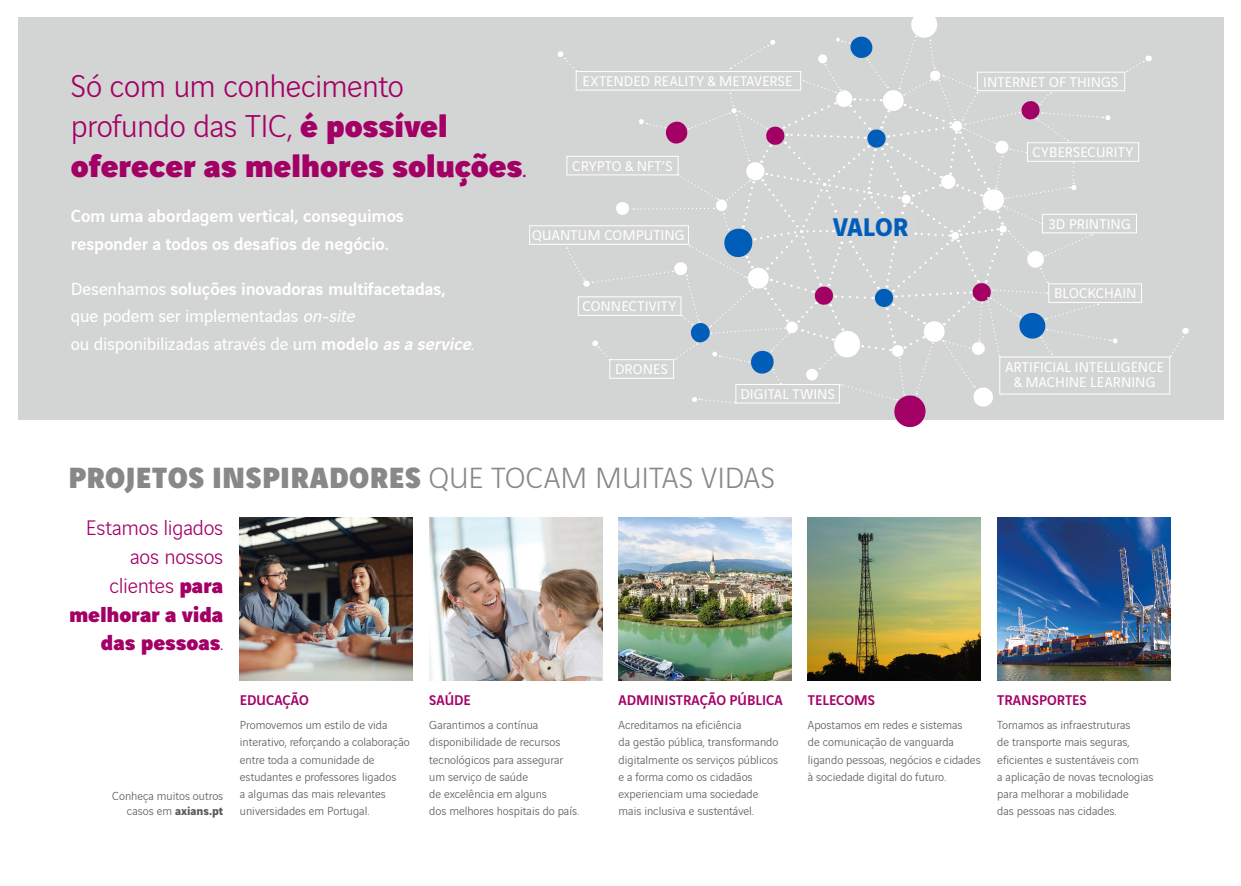
<style>
.page{position:relative;width:1241px;height:886px;background:#fff}
.page>*{position:absolute;margin:0;border:0;box-sizing:border-box;transform-origin:0 0}
.t1{font:300 33.75px/40px "Vinci Sans";letter-spacing:-.015em;color:#a30066}
.t2{font:900 31.25px "Vinci Sans";letter-spacing:.015em;color:#87888a}
.t3{font:700 27.25px "Vinci Sans";color:#005eb8}
.t4{font:300 22.5px/28.8px "Vinci Sans";letter-spacing:-.01em;color:#a30066;text-align:right}
.t5{font:18.75px/27.5px "Vinci Sans";letter-spacing:-.01em;color:#fff}
.t6{font:500 18.75px/27.5px "Vinci Sans";letter-spacing:-.01em;color:#fff}
.t7{font:15px/15px "Vinci Sans";letter-spacing:.01em;color:#fff;text-align:center}
.t8{font:500 15px "Vinci Sans";color:#a30066}
.t9{font:300 12.5px/17.1px "Vinci Sans";color:#57585a}
.s1{font-weight:900}
.s2{font-weight:500}
.s3{font-style:italic}
.s4{font-weight:500;font-style:italic}
.s5{font-weight:300}
.s6{font-weight:700}
</style>
<div class="page">
<div style="left:18px;top:18px;width:1204px;height:402px;background:#d3d4d4"></div>
<div style="left:976px;top:72px;width:148px;height:19px;border:1px solid #fff"></div>
<div style="left:1026px;top:142px;width:112px;height:20px;border:1px solid #fff"></div>
<div style="left:1041px;top:214px;width:95px;height:19px;border:1px solid #fff"></div>
<div style="left:999px;top:357px;width:170px;height:37px;border:1px solid #fff"></div>
<div style="left:1048px;top:283px;width:93px;height:20px;border:1px solid #fff"></div>
<img style="left:240px;top:518px;width:172px;height:162px">
<img style="left:429px;top:518px;width:173px;height:162px">
<img style="left:618px;top:518px;width:173px;height:162px">
<img style="left:807px;top:518px;width:173px;height:162px">
<img style="left:997px;top:518px;width:172px;height:162px">
<svg style="left:1126px;top:55px;width:25px;height:17px"></svg>
<div style="left:529px;top:225px;width:159px;height:20px;border:1px solid #fff"></div>
<svg style="left:557px;top:17px;width:560px;height:411px"></svg>
<svg style="left:1170px;top:327px;width:18px;height:30px"></svg>
<p class="t1" style="left:71px;top:63px;width:457px">Só com um conhecimento profundo das TIC, <span class="s1">é possível oferecer as melhores soluções</span>.</p>
<p class="t6" style="left:71px;top:200px;width:334px">Com uma abordagem vertical, conseguimos responder a todos os desafios de negócio.</p>
<p class="t5" style="left:71px;top:273px;width:406px">Desenhamos <span class="s2">soluções inovadoras multifacetadas, </span>que podem ser implementadas <span class="s3">on-site<br></span>ou disponibilizadas através de um <span class="s2">modelo</span> <span class="s4">asaservice</span>.</p>
<p class="t7" style="left:582px;top:72px;width:211px">EXTENDED REALITY &amp; METAVERSE</p>
<p class="t7" style="left:572px;top:157px;width:102px">CRYPTO &amp; NFT’S</p>
<p class="t7" style="left:532px;top:226px;width:154px">QUANTUM COMPUTING</p>
<p class="t7" style="left:582px;top:297px;width:95px">CONNECTIVITY</p>
<p class="t7" style="left:983px;top:73px;width:136px">INTERNET OF THINGS</p>
<p class="t7" style="left:1032px;top:143px;width:102px">CYBERSECURITY</p>
<p class="t3" style="left:832px;top:205px;width:77px">VALOR</p>
<p class="t7" style="left:1048px;top:215px;width:84px">3D PRINTING</p>
<p class="t7" style="left:1054px;top:284px;width:84px">BLOCKCHAIN</p>
<p class="t7" style="left:615px;top:360px;width:54px">DRONES</p>
<p class="t7" style="left:740px;top:385px;width:96px">DIGITAL TWINS</p>
<p class="t7" style="left:1005px;top:358px;width:160px">ARTIFICIAL INTELLIGENCE &amp; MACHINE LEARNING</p>
<p class="t2" style="left:68px;top:451px;width:708px">PROJETOS INSPIRADORES <span class="s5">QUE TOCAM MUITAS VIDAS</span></p>
<p class="t4" style="left:69px;top:512px;width:156px">Estamos ligados aos nossos clientes <span class="s1">para melhorar a vida das pessoas</span>.</p>
<p class="t9" style="left:112px;top:787px;width:113px;line-height:15px;text-align:right">Conheça muitos outros casos em <span class="s6">axians.pt</span></p>
<p class="t8" style="left:240px;top:688px;width:70px">EDUCAÇÃO</p>
<p class="t9" style="left:240px;top:715px;width:171px">Promovemos um estilo de vida interativo, reforçando a colaboração entre toda a comunidade de estudantes e professores ligados<br>a algumas das mais relevantes universidades em Portugal.</p>
<p class="t8" style="left:429px;top:688px;width:43px">SAÚDE</p>
<p class="t9" style="left:429px;top:715px;width:136px">Garantimos a contínua disponibilidade de recursos tecnológicos para assegurar</p>
<p class="t9" style="left:429px;top:767px;width:151px">um serviço de saúde<br>de excelência em alguns<br>dos melhores hospitais do país.</p>
<p class="t8" style="left:618px;top:688px;width:166px">ADMINISTRAÇÃO PÚBLICA</p>
<p class="t9" style="left:618px;top:715px;width:161px">Acreditamos na eficiência<br>da gestão pública, transformando digitalmente os serviços públicos e a forma como os cidadãos experienciam uma sociedade mais inclusiva e sustentável.</p>
<p class="t8" style="left:807px;top:688px;width:69px">TELECOMS</p>
<p class="t9" style="left:807px;top:715px;width:174px">Apostamos em redes e sistemas<br>de comunicação de vanguarda ligando pessoas, negócios e cidades à sociedade digital do futuro.</p>
<p class="t8" style="left:997px;top:688px;width:91px">TRANSPORTES</p>
<p class="t9" style="left:997px;top:715px;width:158px">Tornamos as infraestruturas<br>de transporte mais seguras, eficientes e sustentáveis com<br>a aplicação de novas tecnologias para melhorar a mobilidade<br>das pessoas nas cidades.</p>
</div>
